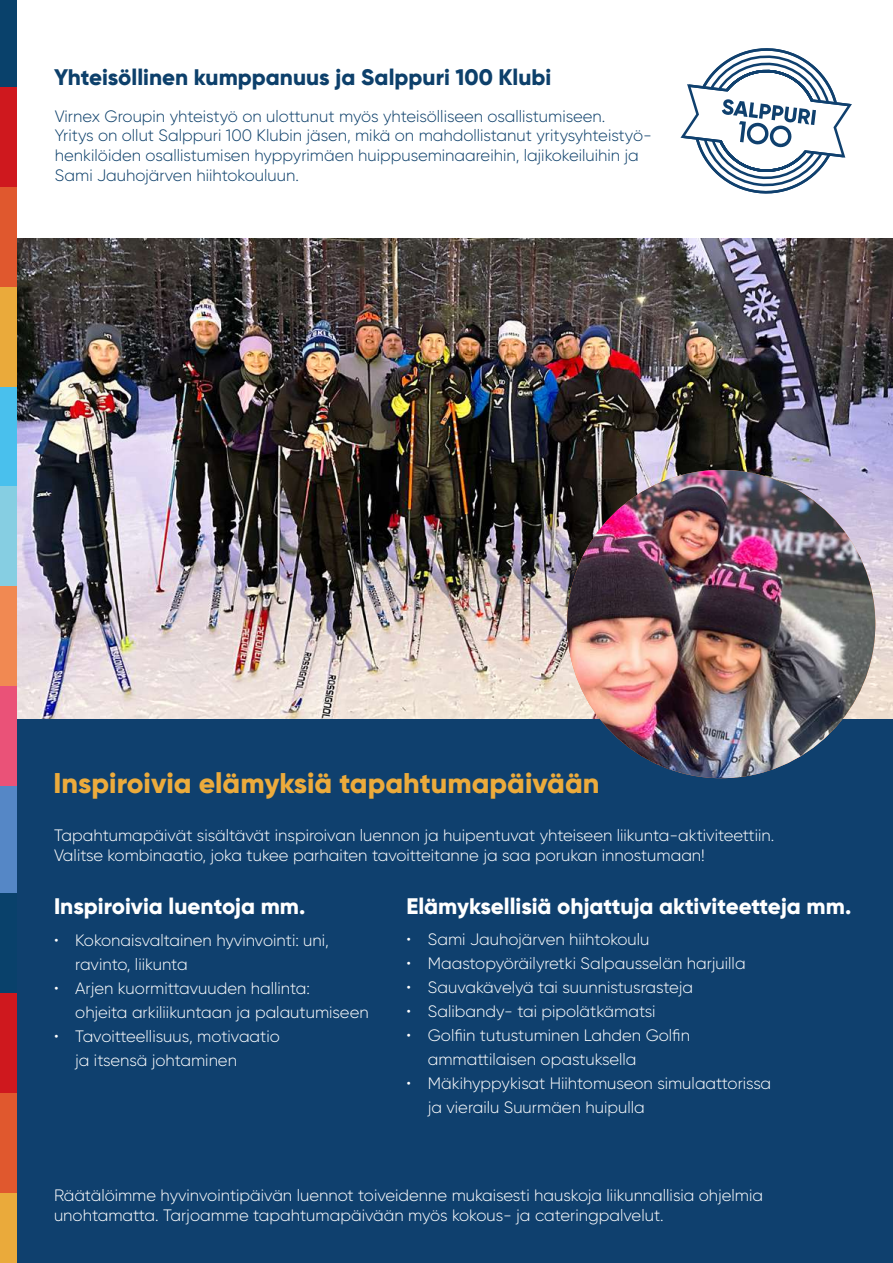
<style>
.page{position:relative;width:893px;height:1263px;background:#fff}
.page>*{position:absolute;margin:0;border:0;box-sizing:border-box;transform-origin:0 0}
.t1{font:800 28.5px "Gilroy";color:#ecab3c}
.t2{font:800 22.5px "Gilroy";color:#fff}
.t3{font:800 22.5px "Gilroy";color:#0d406b}
.t4{font:300 16.5px/24px "Gilroy";color:#fff}
.t5{font:300 16.5px/19.8px "Gilroy";color:#0d406b}
</style>
<div class="page">
<div style="left:0;top:719px;width:893px;height:544px;background:#0f406e"></div>
<img style="left:17px;top:238px;width:876px;height:481px">
<img style="left:567px;top:470px;width:308px;height:308px;border-radius:154px">
<div style="left:0;top:0;width:17px;height:94px;background:#09416b"></div>
<div style="left:0;top:87px;width:17px;height:107px;background:#cf181e"></div>
<div style="left:0;top:187px;width:17px;height:107px;background:#e0582e"></div>
<div style="left:0;top:287px;width:17px;height:107px;background:#eaaa3b"></div>
<div style="left:0;top:387px;width:17px;height:107px;background:#49c0ed"></div>
<div style="left:0;top:486px;width:17px;height:107px;background:#86cee2"></div>
<div style="left:0;top:586px;width:17px;height:107px;background:#f18952"></div>
<div style="left:0;top:686px;width:17px;height:107px;background:#ea5278"></div>
<div style="left:0;top:786px;width:17px;height:107px;background:#5587c6"></div>
<div style="left:0;top:893px;width:17px;height:107px;background:#09416b"></div>
<div style="left:0;top:993px;width:17px;height:107px;background:#cf181e"></div>
<div style="left:0;top:1093px;width:17px;height:107px;background:#e0582e"></div>
<div style="left:0;top:1192px;width:17px;height:71px;background:#eaaa3b"></div>
<svg style="left:680px;top:48px;width:172px;height:146px"></svg>
<h2 class="t3" style="left:54px;top:63px;width:499px">Yhteisöllinen kumppanuus ja Salppuri 100 Klubi</h2>
<p class="t5" style="left:55px;top:106px;width:598px">Virnex Groupin yhteistyö on ulottunut myös yhteisölliseen osallistumiseen.<br>Yritys on ollut Salppuri 100 Klubin jäsen, mikä on mahdollistanut yritysyhteistyö&shy;henkilöiden osallistumisen hyppyrimäen huippuseminaareihin, lajikokeiluihin ja Sami Jauhojärven hiihtokouluun.</p>
<h1 class="t1" style="left:54px;top:765px;width:547px">Inspiroivia elämyksiä tapahtumapäivään</h1>
<p class="t4" style="left:54px;top:825px;width:722px;line-height:19.8px">Tapahtumapäivät sisältävät inspiroivan luennon ja huipentuvat yhteiseen liikunta-aktiviteettiin.<br>Valitse kombinaatio, joka tukee parhaiten tavoitteitanne ja saa porukan innostumaan!</p>
<h2 class="t2" style="left:54px;top:892px;width:253px">Inspiroivia luentoja mm.</h2>
<h2 class="t2" style="left:406px;top:892px;width:446px">Elämyksellisiä ohjattuja aktiviteetteja mm.</h2>
<p class="t4" style="left:75px;top:928px;width:255px;text-indent:-21px">• Kokonaisvaltainen hyvinvointi: uni, ravinto, liikunta</p>
<p class="t4" style="left:75px;top:976px;width:295px;text-indent:-21px">• Arjen kuormittavuuden hallinta:<br>ohjeita arkiliikuntaan ja palautumiseen</p>
<p class="t4" style="left:75px;top:1024px;width:206px;text-indent:-21px">• Tavoitteellisuus, motivaatio ja itsensä johtaminen</p>
<p class="t4" style="left:406px;top:927px;width:245px">• Sami Jauhojärven hiihtokoulu</p>
<p class="t4" style="left:406px;top:951px;width:341px">• Maastopyöräilyretki Salpausselän harjuilla</p>
<p class="t4" style="left:406px;top:975px;width:288px">• Sauvakävelyä tai suunnistusrasteja</p>
<p class="t4" style="left:406px;top:999px;width:251px">• Salibandy- tai pipolätkämatsi</p>
<p class="t4" style="left:428px;top:1023px;width:264px;text-indent:-21px">• Golfiin tutustuminen Lahden Golfin ammattilaisen opastuksella</p>
<p class="t4" style="left:428px;top:1071px;width:345px;text-indent:-21px">• Mäkihyppykisat Hiihtomuseon simulaattorissa ja vierailu Suurmäen huipulla</p>
<p class="t4" style="left:54px;top:1185px;width:710px;line-height:19.8px">Räätälöimme hyvinvointipäivän luennot toiveidenne mukaisesti hauskoja liikunnallisia ohjelmia unohtamatta. Tarjoamme tapahtumapäivään myös kokous- ja cateringpalvelut.</p>
</div>
